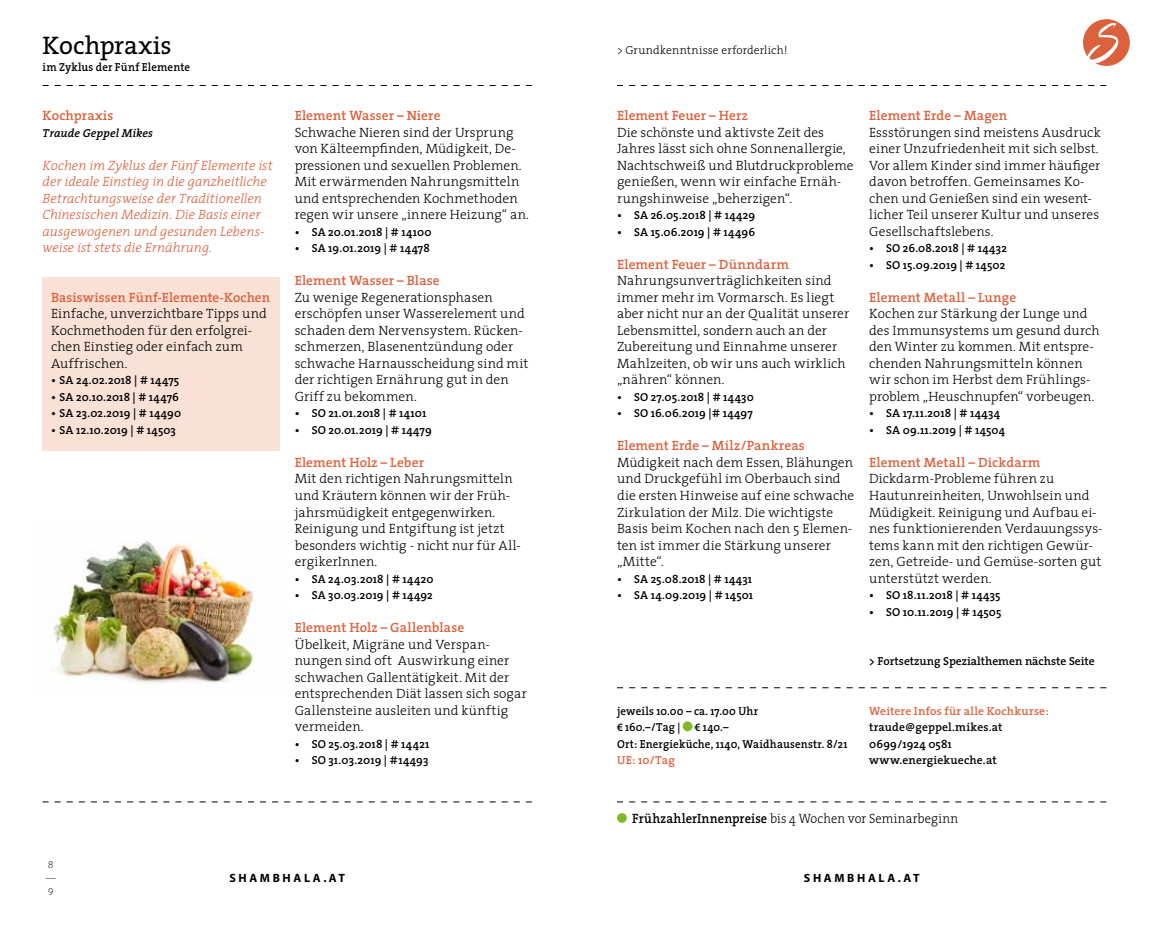
<style>
.page{position:relative;width:1149px;height:930px;background:#fff}
.page>*{position:absolute;margin:0;border:0;box-sizing:border-box;transform-origin:0 0}
.t1{font:25.5px "The Serif";letter-spacing:-.005em;color:#000}
.t2{font:300 13.5px/16.5px "The Serif";letter-spacing:.01em;color:#000}
.t3{font:600 13.5px "The Serif";letter-spacing:.005em;color:#db613d}
.t4{font:italic 300 13.5px/16.5px "The Serif";color:#db613d}
.t5{font:300 13.5px "The Serif";letter-spacing:.01em;color:#000;scale:.93 1}
.t6{font:700 12px "Myriad Pro";letter-spacing:.22em;color:#000}
.t7{font:600 11.7px/16.5px "The Serif";letter-spacing:.01em;color:#000}
.t8{font:600 11.7px/16.5px "The Serif";letter-spacing:.01em;color:#000;scale:.95 1}
.t9{font:600 11.7px "The Serif";letter-spacing:.015em;color:#db613d}
.t10{font:300 11.7px "The Serif";letter-spacing:.015em;color:#000}
.t11{font:italic 600 11.7px "The Serif";letter-spacing:.005em;color:#000}
.t12{font:300 10.5px "Myriad Pro";color:#000}
.s1{font-family:"Myriad Pro";font-size:11.25px}
.s2{font-size:11.25px}
.s3{font-weight:600}
</style>
<div class="page">
<div style="left:1082px;top:19px;width:47px;height:47px;background:#db613d;border-radius:50%"></div>
<svg style="left:1082px;top:23px;width:38px;height:40px"></svg>
<div style="left:43px;top:277px;width:237px;height:173px;background:#f9e1d5"></div>
<svg style="left:43px;top:85px;width:488px;height:1px"></svg>
<svg style="left:617px;top:85px;width:489px;height:1px"></svg>
<svg style="left:43px;top:801px;width:488px;height:1px"></svg>
<svg style="left:617px;top:801px;width:489px;height:1px"></svg>
<svg style="left:617px;top:687px;width:489px;height:1px"></svg>
<div style="left:682px;top:721px;width:10px;height:9px;background:#7db928;border-radius:50%"></div>
<div style="left:617px;top:812px;width:9px;height:10px;background:#7db928;border-radius:50%"></div>
<img style="left:49px;top:541px;width:207px;height:143px">
<h1 class="t1" style="left:43px;top:24px;width:131px">Kochpraxis</h1>
<p class="t8" style="left:43px;top:58px;width:157px">im Zyklus der Fünf Elemente</p>
<p class="t3" style="left:43px;top:104px;width:72px">Kochpraxis</p>
<p class="t11" style="left:43px;top:123px;width:112px">Traude Geppel Mikes</p>
<p class="t4" style="left:43px;top:156px;width:231px">Kochen im Zyklus der Fünf Elemente ist der ideale Einstieg in die ganzheitliche Betrachtungsweise der Traditionellen Chinesischen Medizin. Die Basis einer ausgewogenen und gesunden Lebens&shy;weise ist stets die Ernährung.</p>
<p class="t3" style="left:51px;top:286px;width:220px">Basiswissen Fünf-Elemente-Kochen</p>
<p class="t2" style="left:51px;top:305px;width:217px">Einfache, unverzichtbare Tipps und<br>Kochmethoden für den erfolgrei&shy;chen Einstieg oder einfach zum<br>Auffrischen.</p>
<p class="t7" style="left:51px;top:371px;width:130px">• SA 24.02.2018 | # 14475</p>
<p class="t7" style="left:51px;top:388px;width:129px">• SA 20.10.2018 | # 14476</p>
<p class="t7" style="left:51px;top:404px;width:132px">• SA 23.02.2019 | # 14490</p>
<p class="t7" style="left:51px;top:421px;width:126px">• SA 12.10.2019 | # 14503</p>
<p class="t3" style="left:294px;top:104px;width:147px">Element Wasser – Niere</p>
<p class="t2" style="left:294px;top:123px;width:236px">Schwache Nieren sind der Ursprung von Kälteempfinden, Müdigkeit, De&shy;pressionen und sexuellen Problemen.<br>Mit erwärmenden Nahrungsmitteln und entsprechenden Kochmethoden regen wir unsere „innere Heizung“ an.</p>
<p class="t7" style="left:294px;top:223px;width:138px">• SA 20.01.2018 | # 14100</p>
<p class="t7" style="left:294px;top:239px;width:137px">• SA 19.01.2019 | # 14478</p>
<p class="t3" style="left:294px;top:269px;width:146px">Element Wasser – Blase</p>
<p class="t2" style="left:294px;top:288px;width:235px">Zu wenige Regenerationsphasen erschöpfen unser Wasserelement und schaden dem Nervensystem. Rücken&shy;schmerzen, Blasenentzündung oder schwache Harnausscheidung sind mit der richtigen Ernährung gut in den<br>Griff zu bekommen.</p>
<p class="t7" style="left:294px;top:404px;width:133px">• SO 21.01.2018 | # 14101</p>
<p class="t7" style="left:294px;top:421px;width:139px">• SO 20.01.2019 | # 14479</p>
<p class="t3" style="left:294px;top:451px;width:131px">Element Holz – Leber</p>
<p class="t2" style="left:294px;top:470px;width:228px">Mit den richtigen Nahrungsmitteln und Kräutern können wir der Früh&shy;jahrsmüdigkeit entgegenwirken.<br>Reinigung und Entgiftung ist jetzt besonders wichtig - nicht nur für All&shy;ergikerInnen.</p>
<p class="t7" style="left:294px;top:569px;width:140px">• SA 24.03.2018 | # 14420</p>
<p class="t7" style="left:294px;top:586px;width:140px">• SA 30.03.2019 | # 14492</p>
<p class="t3" style="left:294px;top:616px;width:171px">Element Holz – Gallenblase</p>
<p class="t2" style="left:294px;top:635px;width:233px">Übelkeit, Migräne und Verspan&shy;nungen sind oft Auswirkung einer schwachen Gallentätigkeit. Mit der entsprechenden Diät lassen sich sogar<br>Gallensteine ausleiten und künftig vermeiden.</p>
<p class="t7" style="left:294px;top:734px;width:136px">• SO 25.03.2018 | # 14421</p>
<p class="t7" style="left:294px;top:751px;width:135px">• SO 31.03.2019 | #14493</p>
<p class="t12" style="left:48px;top:858px;width:7px">8</p>
<p class="t12" style="left:48px;top:885px;width:7px">9</p>
<p class="t6" style="left:229px;top:870px;width:117px">SHAMBHALA.AT</p>
<p class="t10" style="left:617px;top:40px;width:172px">&gt; Grundkenntnisse erforderlich!</p>
<p class="t3" style="left:617px;top:104px;width:132px">Element Feuer – Herz</p>
<p class="t2" style="left:617px;top:123px;width:238px">Die schönste und aktivste Zeit des Jahres lässt sich ohne Sonnenallergie, Nachtschweiß und Blutdruckprobleme genießen, wenn wir einfache Ernäh&shy;rungshinweise „beherzigen“.</p>
<p class="t7" style="left:617px;top:206px;width:140px">• SA 26.05.2018 | # 14429</p>
<p class="t7" style="left:617px;top:223px;width:139px">• SA 15.06.2019 | # 14496</p>
<p class="t3" style="left:617px;top:253px;width:174px">Element Feuer – Dünndarm</p>
<p class="t2" style="left:617px;top:272px;width:233px">Nahrungsunverträglichkeiten sind immer mehr im Vormarsch. Es liegt aber nicht nur an der Qualität unserer<br>Lebensmittel, sondern auch an der<br>Zubereitung und Einnahme unserer<br>Mahlzeiten, ob wir uns auch wirklich „nähren“ können.</p>
<p class="t7" style="left:617px;top:388px;width:138px">• SO 27.05.2018 | # 14430</p>
<p class="t7" style="left:617px;top:404px;width:137px">• SO 16.06.2019 |# 14497</p>
<p class="t3" style="left:617px;top:434px;width:189px">Element Erde – Milz/Pankreas</p>
<p class="t2" style="left:617px;top:453px;width:239px">Müdigkeit nach dem Essen, Blähungen und Druckgefühl im Oberbauch sind die ersten Hinweise auf eine schwache<br>Zirkulation der Milz. Die wichtigste<br>Basis beim Kochen nach den 5 Elemen&shy;ten ist immer die Stärkung unserer „Mitte“.</p>
<p class="t7" style="left:617px;top:569px;width:137px">• SA 25.08.2018 | # 14431</p>
<p class="t7" style="left:617px;top:586px;width:138px">• SA 14.09.2019 | # 14501</p>
<p class="t8" style="left:617px;top:701px;width:150px">jeweils 10.00 – ca. 17.00 Uhr <span class="s1">€</span> 160.–/Tag <span class="s2">|</span></p>
<p class="t8" style="left:617px;top:718px;width:244px;text-indent:78px"><span class="s1">€</span> 140.–<br>Ort: Energieküche, 1140, Waidhausenstr. 8/21</p>
<p class="t9" style="left:617px;top:750px;width:59px">UE: 10/Tag</p>
<p class="t3" style="left:868px;top:104px;width:140px">Element Erde – Magen</p>
<p class="t2" style="left:868px;top:123px;width:233px">Essstörungen sind meistens Ausdruck einer Unzufriedenheit mit sich selbst.<br>Vor allem Kinder sind immer häufiger davon betroffen. Gemeinsames Ko&shy;chen und Genießen sind ein wesent&shy;licher Teil unserer Kultur und unseres Gesellschaftslebens.</p>
<p class="t7" style="left:868px;top:239px;width:139px">• SO 26.08.2018 | # 14432</p>
<p class="t7" style="left:868px;top:256px;width:137px">• SO 15.09.2019 | # 14502</p>
<p class="t3" style="left:868px;top:286px;width:148px">Element Metall – Lunge</p>
<p class="t2" style="left:868px;top:305px;width:232px">Kochen zur Stärkung der Lunge und des Immunsystems um gesund durch den Winter zu kommen. Mit entspre&shy;chenden Nahrungsmitteln können wir schon im Herbst dem Frühlings&shy;problem „Heuschnupfen“ vorbeugen.</p>
<p class="t7" style="left:868px;top:404px;width:132px">• SA 17.11.2018 | # 14434</p>
<p class="t7" style="left:868px;top:421px;width:137px">• SA 09.11.2019 | # 14504</p>
<p class="t3" style="left:868px;top:451px;width:173px">Element Metall – Dickdarm</p>
<p class="t2" style="left:868px;top:470px;width:235px">Dickdarm-Probleme führen zu Hautunreinheiten, Unwohlsein und Müdigkeit. Reinigung und Aufbau ei&shy;nes funktionierenden Verdauungssys&shy;tems kann mit den richtigen Gewür&shy;zen, Getreide- und Gemüse-sorten gut unterstützt werden.</p>
<p class="t7" style="left:868px;top:586px;width:133px">• SO 18.11.2018 | # 14435</p>
<p class="t7" style="left:868px;top:602px;width:134px">• SO 10.11.2019 | # 14505</p>
<p class="t7" style="left:868px;top:652px;width:227px">&gt; Fortsetzung Spezialthemen nächste Seite</p>
<p class="t9" style="left:868px;top:700px;width:181px">Weitere Infos für alle Kochkurse:</p>
<p class="t7" style="left:868px;top:718px;width:135px">traude@geppel.mikes.at<br>0699/1924 0581 www.energiekueche.at</p>
<p class="t5" style="left:632px;top:806px;width:352px"><span class="s3">FrühzahlerInnenpreise</span> bis 4 Wochen vor Seminarbeginn</p>
<p class="t6" style="left:803px;top:870px;width:117px">SHAMBHALA.AT</p>
</div>
